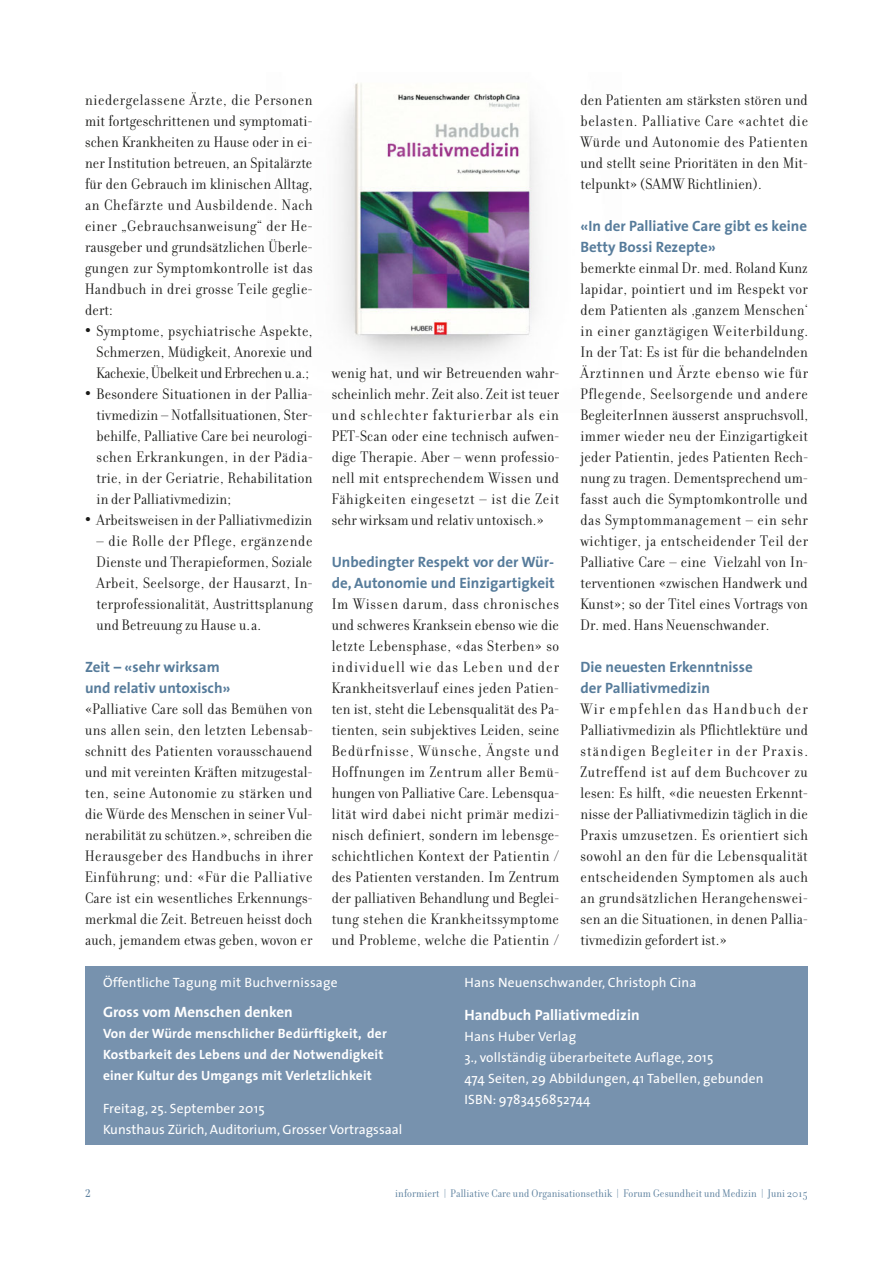
<style>
.page{position:relative;width:893px;height:1263px;background:#fff}
.page>*{position:absolute;margin:0;border:0;box-sizing:border-box;transform-origin:0 0}
.t1{font:16.5px/21px "Filosofia Grand";letter-spacing:.01em;color:#1a1a18;text-align:justify}
.t2{font:16.5px "Filosofia Grand All SC";color:#577c9b}
.t3{font:700 15px/21px "The Sans";color:#577c9b}
.t4{font:700 15px "The Sans";color:#fff}
.t5{font:13.5px/21px "The Sans";letter-spacing:.01em;color:#fff}
.t6{font:700 13.5px/21px "The Sans";letter-spacing:.01em;color:#fff}
.t7{font:12px "Filosofia Grand";letter-spacing:.01em;color:#577c9b}
.s1{font-family:"Arial";font-style:italic}
</style>
<div class="page">
<img style="left:339px;top:83px;width:199px;height:279px">
<div style="left:85px;top:966px;width:723px;height:179px;background:#7792ae"></div>
<p class="t1" style="left:85px;top:91px;width:229px">niedergelassene Ärzte, die Personen mit fortgeschrittenen und symptomati&shy;schen Krankheiten zu Hause oder in ei&shy;ner Institution betreuen, an Spitalärzte für den Gebrauch im klinischen Alltag, an Chefärzte und Ausbildende. Nach einer „Gebrauchsanweisung“ der He&shy;rausgeber und grundsätzlichen Überle&shy;gungen zur Symptomkontrolle ist das Handbuch in drei grosse Teile geglie&shy;dert:</p>
<p class="t1" style="left:97px;top:322px;width:218px;text-indent:-11px"><span class="s1">•</span> Symptome, psychiatrische Aspekte, Schmerzen, Müdigkeit, Anorexie und Kachexie, Übelkeit und Erbrechen u.a.;</p>
<p class="t1" style="left:97px;top:385px;width:218px;text-indent:-11px"><span class="s1">•</span> Besondere Situationen in der Pallia&shy;tivmedizin – Notfallsituationen, Ster&shy;behilfe, Palliative Care bei neurologi&shy;schen Erkrankungen, in der Pädia&shy;trie, in der Geriatrie, Rehabilitation in der Palliativmedizin;</p>
<p class="t1" style="left:85px;top:512px;width:229px"><span class="s1">•</span> Arbeitsweisen in der Palliativmedizin</p>
<p class="t1" style="left:97px;top:533px;width:218px">– die Rolle der Pflege, ergänzende Dienste und Therapieformen, Soziale Arbeit, Seelsorge, der Hausarzt, In&shy;terprofessionalität, Austrittsplanung und Betreuung zu Hause u.a.</p>
<p class="t3" style="left:85px;top:658px;width:147px">Zeit – «sehr wirksam und relativ untoxisch»</p>
<p class="t1" style="left:85px;top:700px;width:229px">«Palliative Care soll das Bemühen von uns allen sein, den letzten Lebensab&shy;schnitt des Patienten vorausschauend und mit vereinten Kräften mitzugestal&shy;ten, seine Autonomie zu stärken und die Würde des Menschen in seiner Vul&shy;nerabilität zu schützen.», schreiben die Herausgeber des Handbuchs in ihrer Einführung; und: «Für die Palliative Care ist ein wesentliches Erkennungs&shy;merkmal die Zeit. Betreuen heisst doch auch, jemandem etwas geben, wovon er</p>
<p class="t1" style="left:332px;top:364px;width:229px">wenig hat, und wir Betreuenden wahr&shy;scheinlich mehr. Zeit also. Zeit ist teuer und schlechter fakturierbar als ein PET-Scan oder eine technisch aufwen&shy;dige Therapie. Aber – wenn professio&shy;nell mit entsprechendem Wissen und Fähigkeiten eingesetzt – ist die Zeit sehr wirksam und relativ untoxisch.»</p>
<p class="t3" style="left:332px;top:553px;width:224px">Unbedingter Respekt vor der Wür&shy;de, Autonomie und Einzigartigkeit</p>
<p class="t1" style="left:332px;top:595px;width:229px">Im Wissen darum, dass chronisches und schweres Kranksein ebenso wie die letzte Lebensphase, «das Sterben» so individuell wie das Leben und der Krankheitsverlauf eines jeden Patien&shy;ten ist, steht die Lebensqualität des Pa&shy;tienten, sein subjektives Leiden, seine Bedürfnisse, Wünsche, Ängste und Hoffnungen im Zentrum aller Bemü&shy;hungen von Palliative Care. Lebensqua&shy;lität wird dabei nicht primär medizi&shy;nisch definiert, sondern im lebensge&shy;schichtlichen Kontext der Patientin / des Patienten verstanden. Im Zentrum der palliativen Behandlung und Beglei&shy;tung stehen die Krankheitssymptome und Probleme, welche die Patientin /</p>
<p class="t1" style="left:580px;top:91px;width:229px">den Patienten am stärksten stören und belasten. Palliative Care «achtet die Würde und Autonomie des Patienten und stellt seine Prioritäten in den Mit&shy;telpunkt» (SAMW Richtlinien).</p>
<p class="t3" style="left:580px;top:217px;width:228px">«In der Palliative Care gibt es keine<br>Betty Bossi Rezepte»</p>
<p class="t1" style="left:580px;top:259px;width:229px">bemerkte einmal Dr. med. Roland Kunz lapidar, pointiert und im Respekt vor dem Patienten als ‚ganzem Menschen‘ in einer ganztägigen Weiterbildung.<br>In der Tat: Es ist für die behandelnden Ärztinnen und Ärzte ebenso wie für Pflegende, Seelsorgende und andere BegleiterInnen äusserst anspruchsvoll, immer wieder neu der Einzigartigkeit jeder Patientin, jedes Patienten Rech&shy;nung zu tragen. Dementsprechend um&shy;fasst auch die Symptomkontrolle und das Symptommanagement – ein sehr wichtiger, ja entscheidender Teil der Palliative Care – eine Vielzahl von In&shy;terventionen «zwischen Handwerk und Kunst»; so der Titel eines Vortrags von Dr. med. Hans Neuenschwander.</p>
<p class="t3" style="left:580px;top:658px;width:174px">Die neuesten Erkenntnisse der Palliativmedizin</p>
<p class="t1" style="left:580px;top:700px;width:229px">Wir empfehlen das Handbuch der Palliativmedizin als Pflichtlektüre und ständigen Begleiter in der Praxis.<br>Zutreffend ist auf dem Buchcover zu lesen: Es hilft, «die neuesten Erkennt&shy;nisse der Palliativmedizin täglich in die Praxis umzusetzen. Es orientiert sich sowohl an den für die Lebensqualität entscheidenden Symptomen als auch an grundsätzlichen Herangehenswei&shy;sen an die Situationen, in denen Pallia&shy;tivmedizin gefordert ist.»</p>
<p class="t5" style="left:103px;top:973px;width:236px">Öffentliche Tagung mit Buchvernissage</p>
<p class="t4" style="left:103px;top:1006px;width:191px">Gross vom Menschen denken</p>
<p class="t6" style="left:103px;top:1024px;width:285px">Von der Würde menschlicher Bedürftigkeit, der<br>Kostbarkeit des Lebens und der Notwendigkeit einer Kultur des Umgangs mit Verletzlichkeit</p>
<p class="t5" style="left:103px;top:1099px;width:301px">Freitag, 25. September 2015<br>Kunsthaus Zürich, Auditorium, Grosser Vortragssaal</p>
<p class="t5" style="left:465px;top:973px;width:233px">Hans Neuenschwander, Christoph Cina</p>
<p class="t4" style="left:465px;top:1009px;width:177px">Handbuch Palliativmedizin</p>
<p class="t5" style="left:465px;top:1027px;width:301px">Hans Huber Verlag<br>3., vollständig überarbeitete Auflage, 2015<br>474 Seiten, 29 Abbildungen, 41 Tabellen, gebunden ISBN: 9783456852744</p>
<p class="t2" style="left:85px;top:1187px;width:7px">2</p>
<p class="t7" style="left:395px;top:1189px;width:414px">informiert | Palliative Care und Organisationsethik | Forum Gesundheit und Medizin | Juni 2015</p>
</div>
